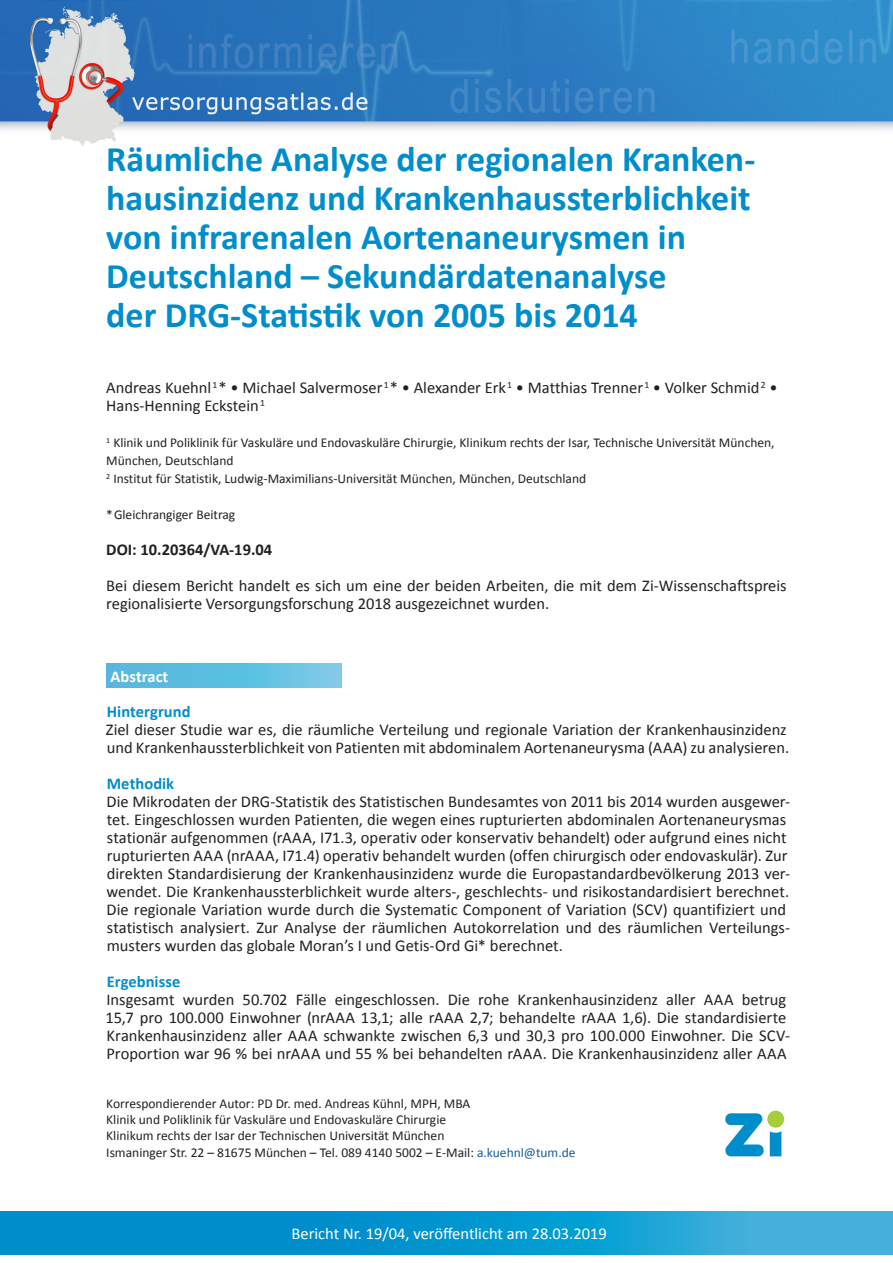
<style>
.page{position:relative;width:893px;height:1263px;background:#fff}
.page>*{position:absolute;margin:0;border:0;box-sizing:border-box;transform-origin:0 0}
.Titel_des_Berichts{font:700 36px/39px "Calibri";color:#008dcb}
.Fließtext{font:16.5px/18px "Calibri";letter-spacing:-.005em;color:#231f20}
.Autoren{font:16.5px/18px "Calibri";color:#231f20}
.t1{font:16.5px "Calibri";color:#fff}
.Zwischenüberschrift{font:700 16.5px "Calibri";color:#008dcb}
.Autoren-2{font:700 16.5px "Calibri";color:#231f20}
.t2{font:700 16.5px "Calibri";color:#fff}
.Zelle_Bezeichner{font:13.5px/16.2px "Calibri";color:#231f20}
.Autoren-3{font:13.5px/18px "Calibri";color:#231f20}
.s1{color:#175d9e}
</style>
<div class="page">
<svg style="left:106px;top:663px;width:236px;height:25px;background:#62bfe1"></svg>
<img style="left:0;top:0;width:893px;height:146px">
<svg style="left:0;top:1212px;width:893px;height:42px;background:#119ad1"></svg>
<img style="left:726px;top:1111px;width:59px;height:46px">
<p class="Titel_des_Berichts" style="left:106px;top:140px;width:650px">Räumliche Analyse der regionalen Kranken&shy;hausinzidenz und Krankenhaussterblichkeit von infrarenalen Aortenaneurysmen in Deutschland – Sekundärdatenanalyse<br>der DRG-Statistik von 2005 bis 2014</p>
<p class="Autoren" style="left:106px;top:379px;width:673px">Andreas Kuehnl <sup>1</sup> * • Michael Salvermoser <sup>1</sup> * • Alexander Erk <sup>1</sup> • Matthias Trenner <sup>1</sup> • Volker Schmid <sup>2</sup> •<br>Hans-Henning Eckstein <sup>1</sup></p>
<p class="Autoren-3" style="left:106px;top:434px;width:670px"><sup>1</sup> Klinik und Poliklinik für Vaskuläre und Endovaskuläre Chirurgie, Klinikum rechts der Isar, Technische Universität München,<br>München, Deutschland</p>
<p class="Autoren-3" style="left:106px;top:470px;width:481px"><sup>2</sup> Institut für Statistik, Ludwig-Maximilians-Universität München, München, Deutschland</p>
<p class="Autoren-3" style="left:106px;top:506px;width:131px">*Gleichrangiger Beitrag</p>
<p class="Autoren-2" style="left:106px;top:539px;width:167px">DOI: 10.20364/VA-19.04</p>
<p class="Autoren" style="left:106px;top:577px;width:682px">Bei diesem Bericht handelt es sich um eine der beiden Arbeiten, die mit dem Zi-Wissenschaftspreis regionalisierte Versorgungsforschung 2018 ausgezeichnet wurden.</p>
<p class="t2" style="left:111px;top:666px;width:59px">Abstract</p>
<p class="Zwischenüberschrift" style="left:107px;top:701px;width:85px">Hintergrund</p>
<p class="Fließtext" style="left:106px;top:721px;width:685px">Ziel dieser Studie war es, die räumliche Verteilung und regionale Variation der Krankenhausinzidenz und Krankenhaussterblichkeit von Patienten mit abdominalem Aortenaneurysma (AAA) zu analysieren.</p>
<p class="Zwischenüberschrift" style="left:107px;top:773px;width:69px">Methodik</p>
<p class="Fließtext" style="left:107px;top:793px;width:685px">Die Mikrodaten der DRG-Statistik des Statistischen Bundesamtes von 2011 bis 2014 wurden ausgewer&shy;tet. Eingeschlossen wurden Patienten, die wegen eines rupturierten abdominalen Aortenaneurysmas stationär aufgenommen (rAAA, I71.3, operativ oder konservativ behandelt) oder aufgrund eines nicht rupturierten AAA (nrAAA, I71.4) operativ behandelt wurden (offen chirurgisch oder endovaskulär). Zur direkten Standardisierung der Krankenhausinzidenz wurde die Europastandardbevölkerung 2013 ver&shy;wendet. Die Krankenhaussterblichkeit wurde alters-, geschlechts- und risikostandardisiert berechnet.<br>Die regionale Variation wurde durch die Systematic Component of Variation (SCV) quantifiziert und statistisch analysiert. Zur Analyse der räumlichen Autokorrelation und des räumlichen Verteilungs&shy;musters wurden das globale Moran’s I und Getis-Ord Gi* berechnet.</p>
<p class="Zwischenüberschrift" style="left:107px;top:971px;width:75px">Ergebnisse</p>
<p class="Fließtext" style="left:105px;top:991px;width:686px">Insgesamt wurden 50.702 Fälle eingeschlossen. Die rohe Krankenhausinzidenz aller AAA betrug 15,7 pro 100.000 Einwohner (nrAAA 13,1; alle rAAA 2,7; behandelte rAAA 1,6). Die standardisierte Krankenhausinzidenz aller AAA schwankte zwischen 6,3 und 30,3 pro 100.000 Einwohner. Die SCV-Proportion war 96 % bei nrAAA und 55 % bei behandelten rAAA. Die Krankenhausinzidenz aller AAA</p>
<p class="Zelle_Bezeichner" style="left:106px;top:1095px;width:366px">Korrespondierender Autor: PD Dr. med. Andreas Kühnl, MPH, MBA</p>
<p class="Zelle_Bezeichner" style="left:106px;top:1111px;width:341px">Klinik und Poliklinik für Vaskuläre und Endovaskuläre Chirurgie</p>
<p class="Zelle_Bezeichner" style="left:106px;top:1128px;width:471px">Klinikum rechts der Isar der Technischen Universität München<br>Ismaninger Str. 22 – 81675 München – Tel. 089 4140 5002 – E-Mail: <span class="s1">a.kuehnl@tum.de</span></p>
<p class="t1" style="left:292px;top:1223px;width:317px">Bericht Nr. 19/04, veröffentlicht am 28.03.2019</p>
<p class="t1" style="left:375px;top:1223px;width:31px">5 xx</p>
<p class="t1" style="left:441px;top:1223px;width:11px">f</p>
<p class="t1" style="left:530px;top:1223px;width:72px">xx.xx.2015</p>
</div>
